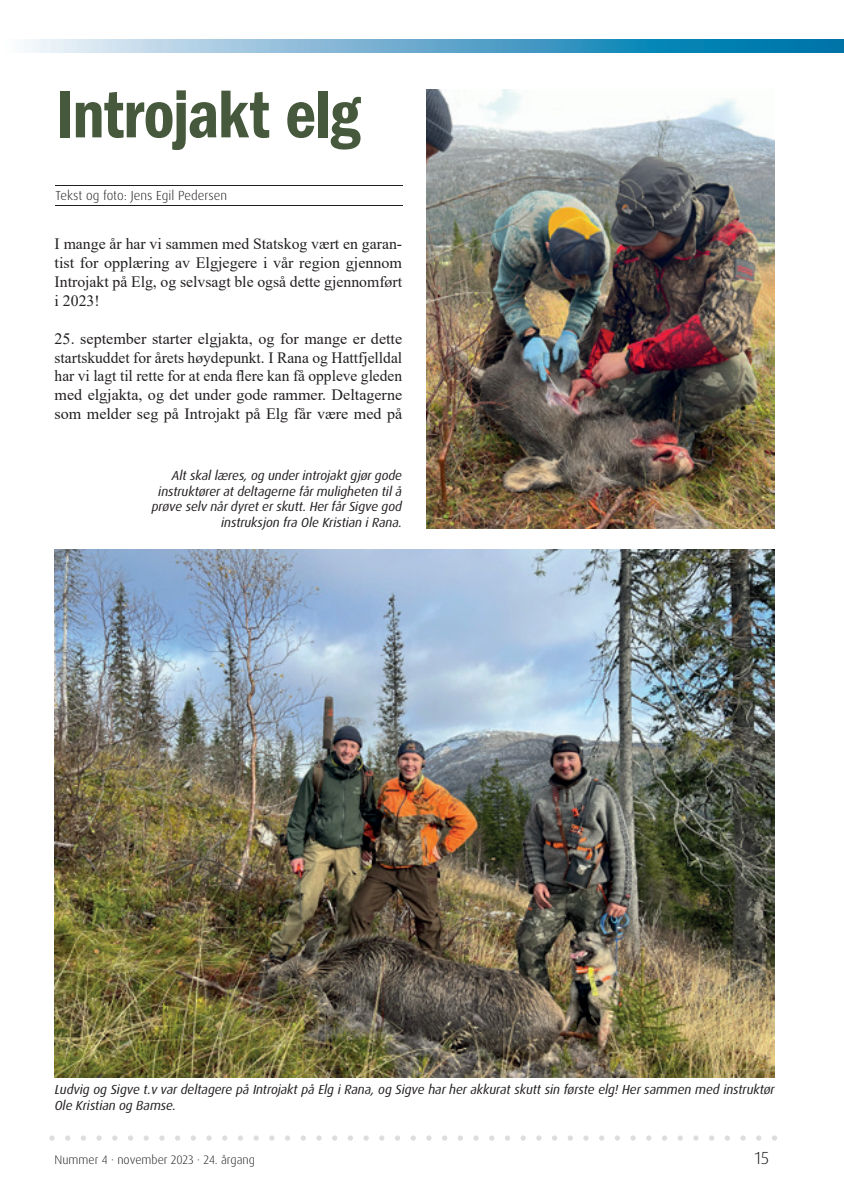
<style>
.page{position:relative;width:844px;height:1191px;background:#fff}
.page>*{position:absolute;margin:0;border:0;box-sizing:border-box;transform-origin:0 0}
.t1{font:70px "ITC Franklin Gothic Std Dm Cd";letter-spacing:-.02em;color:#46593c;scale:.96 1}
.t2{font:300 17.5px "Dax OT";color:#231f20}
.t3{font:15.75px/18.9px "Times New Roman";color:#231f20;text-align:justify}
.t4{font:italic 13.12px/15.8px "Dax OT";letter-spacing:-.01em;color:#231f20;text-align:right}
.t5{font:300 13.12px "Dax OT";color:#231f20}
.t6{font:300 12.25px "Dax OT";color:#231f20}
</style>
<div class="page">
<hr style="left:56px;top:185px;width:347px;height:1px;background:#231f20">
<hr style="left:56px;top:205px;width:347px;height:1px;background:#231f20">
<img style="left:55px;top:549px;width:719px;height:528px">
<svg style="left:27px;top:40px;width:816px;height:12px;background:#64abcd"></svg>
<svg style="left:49px;top:1135px;width:727px;height:5px"></svg>
<img style="left:427px;top:89px;width:347px;height:439px">
<h1 class="t1" style="left:56px;top:74px;width:319px">Introjakt elg</h1>
<p class="t5" style="left:56px;top:187px;width:173px">Tekst og foto: Jens Egil Pedersen</p>
<p class="t3" style="left:55px;top:234px;width:349px">I mange år har vi sammen med Statskog vært en garan&shy;tist for opplæring av Elgjegere i vår region gjennom Introjakt på Elg, og selvsagt ble også dette gjennomført i 2023!</p>
<p class="t3" style="left:55px;top:328px;width:349px">25. september starter elgjakta, og for mange er dette startskuddet for årets høydepunkt. I Rana og Hattfjelldal har vi lagt til rette for at enda flere kan få oppleve gleden med elgjakta, og det under gode rammer. Deltagerne som melder seg på Introjakt på Elg får være med på</p>
<p class="t4" style="left:152px;top:467px;width:252px">Alt skal læres, og under introjakt gjør gode instruktører at deltagerne får muligheten til å prøve selv når dyret er skutt. Her får Sigve god instruksjon fra Ole Kristian i Rana.</p>
<p class="t4" style="left:55px;top:1082px;width:721px;text-align:left">Ludvig og Sigve t.v var deltagere på Introjakt på Elg i Rana, og Sigve har her akkurat skutt sin første elg! Her sammen med instruktør<br>Ole Kristian og Bamse.</p>
<p class="t6" style="left:55px;top:1151px;width:202px">Nummer 4 · november 2023 · 24. årgang</p>
<p class="t2" style="left:754px;top:1146px;width:16px">15</p>
</div>
